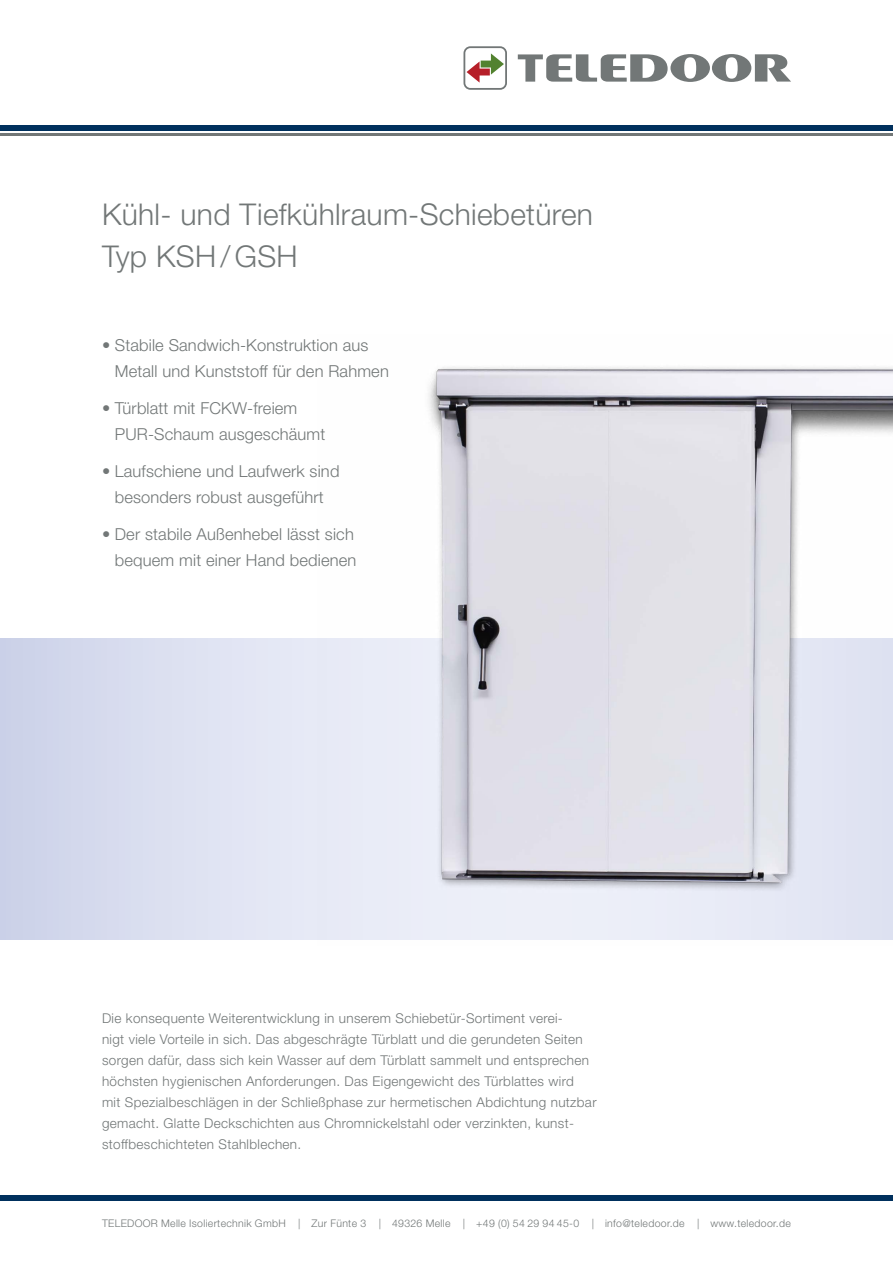
<style>
.page{position:relative;width:893px;height:1263px;background:#fff}
.page>*{position:absolute;margin:0;border:0;box-sizing:border-box;transform-origin:0 0}
.t1{font:300 30px/42px "Helvetica Neue LT Pro";letter-spacing:.01em;color:#727777}
.t2{font:300 16.5px/26.2px "Helvetica Neue LT Pro";letter-spacing:.01em;color:#727777}
.t3{font:300 13.5px/21px "Helvetica Neue LT Pro";letter-spacing:.025em;color:#727777}
.t4{font:300 10.5px "Helvetica Neue LT Pro";letter-spacing:.03em;color:#727777}
</style>
<div class="page">
<div style="left:0;top:126px;width:893px;height:5px;background:#00305d"></div>
<hr style="left:0;top:134px;width:893px;height:2px;background:#727777">
<div style="left:0;top:1195px;width:893px;height:5px;background:#00305d"></div>
<svg style="left:463px;top:46px;width:44px;height:44px"></svg>
<svg style="left:518px;top:54px;width:273px;height:28px"></svg>
<svg style="left:0;top:638px;width:317px;height:301px;background:#dadeef"></svg>
<img style="left:317px;top:367px;width:576px;height:573px">
<h1 class="t1" style="left:102px;top:193px;width:492px">Kühl- und Tiefkühlraum-Schiebetüren<br>Typ KSH /GSH</h1>
<p class="t2" style="left:115px;top:332px;width:276px;text-indent:-13px">• Stabile Sandwich-Konstruktion aus<br>Metall und Kunststoff für den Rahmen</p>
<p class="t2" style="left:115px;top:395px;width:212px;text-indent:-13px">• Türblatt mit FCKW-freiem<br>PUR-Schaum ausgeschäumt</p>
<p class="t2" style="left:102px;top:458px;width:239px;text-align:center">• Laufschiene und Laufwerk sind besonders robust ausgeführt</p>
<p class="t2" style="left:102px;top:521px;width:256px;text-align:right">• Der stabile Außenhebel lässt sich bequem mit einer Hand bedienen</p>
<p class="t3" style="left:102px;top:1008px;width:496px">Die konsequente Weiterentwicklung in unserem Schiebetür-Sortiment verei-<br>nigt viele Vorteile in sich. Das abgeschrägte Türblatt und die gerundeten Seiten sorgen dafür, dass sich kein Wasser auf dem Türblatt sammelt und entsprechen höchsten hygienischen Anforderungen. Das Eigengewicht des Türblattes wird<br>mit Spezialbeschlägen in der Schließphase zur hermetischen Abdichtung nutzbar gemacht. Glatte Deckschichten aus Chromnickelstahl oder verzinkten, kunst&shy;stoffbeschichteten Stahlblechen.</p>
<p class="t4" style="left:102px;top:1216px;width:690px">TELEDOOR Melle Isoliertechnik GmbH | Zur Fünte 3 | 49326 Melle | +49 (0) 54 29 94 45-0 | info@teledoor.de | www.teledoor.de</p>
</div>
